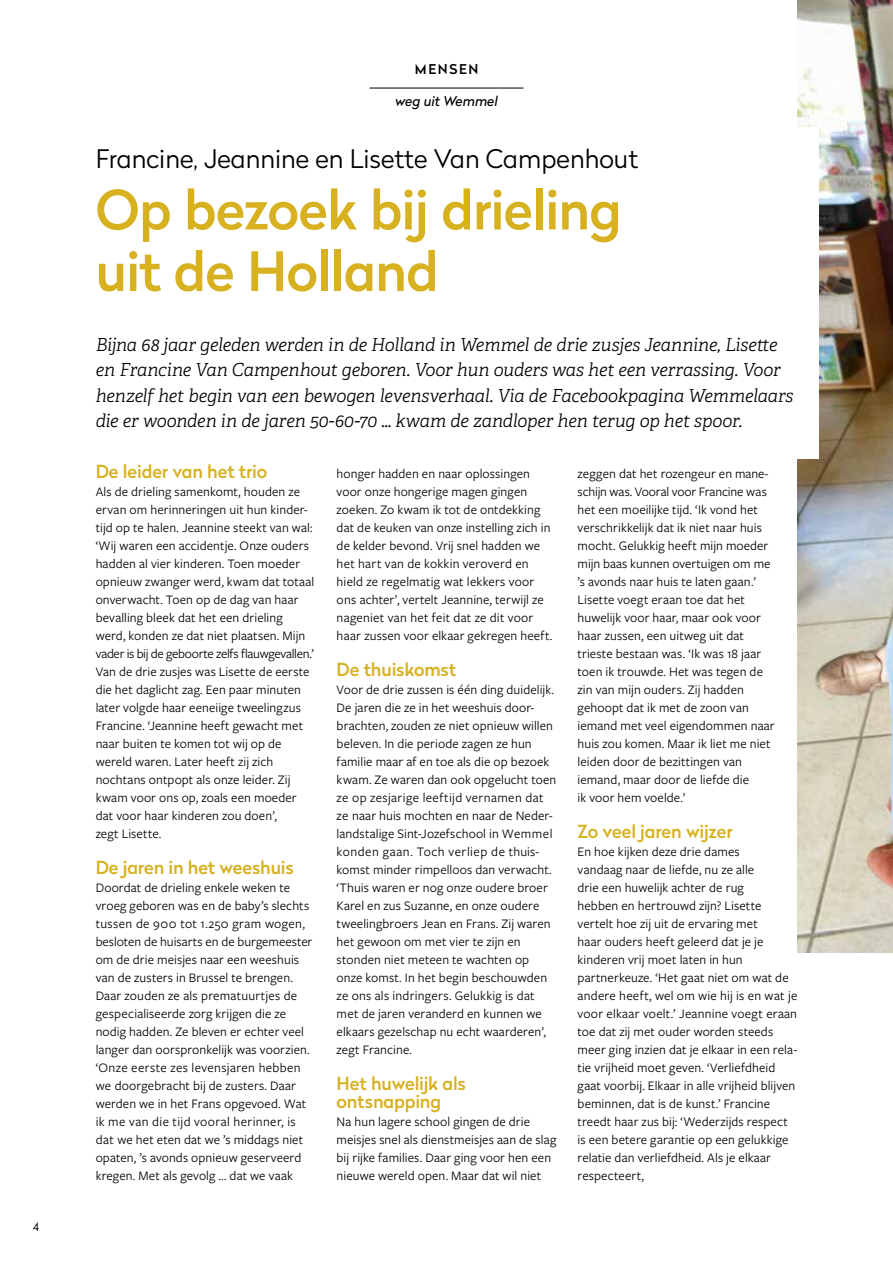
<style>
.page{position:relative;width:893px;height:1263px;background:#fff}
.page>*{position:absolute;margin:0;border:0;box-sizing:border-box;transform-origin:0 0}
.t1{font:500 54px/61.5px "Radikal";letter-spacing:-.015em;color:#d8b121}
.t2{font:300 25.5px "Radikal";color:#000}
.t3{font:italic 300 18px/25.5px "Adelle";letter-spacing:-.01em;color:#000}
.t4{font:500 18px/18px "Radikal";letter-spacing:-.01em;color:#d8b121}
.t5{font:13.5px/18px "Freight Sans Pro";letter-spacing:.01em;color:#000}
.t6{font:italic 13.5px "Radikal";color:#000}
.t7{font:500 13.5px "Radikal";letter-spacing:.12em;color:#000}
.t8{font:300 12px "Radikal";color:#000}
</style>
<div class="page">
<hr style="left:369px;top:88px;width:154px;height:1px;background:#000">
<img style="left:797px;top:0;width:96px;height:952px">
<div style="left:96px;top:128px;width:723px;height:331px;background:#fff"></div>
<p class="t8" style="left:33px;top:1218px;width:8px">4</p>
<p class="t7" style="left:415px;top:59px;width:65px">MENSEN</p>
<p class="t6" style="left:395px;top:92px;width:104px">weg uit Wemmel</p>
<h2 class="t2" style="left:96px;top:141px;width:544px">Francine, Jeannine en Lisette Van Campenhout</h2>
<h1 class="t1" style="left:96px;top:178px;width:528px">Op bezoek bij drieling uit de Holland</h1>
<p class="t3" style="left:96px;top:332px;width:699px">Bijna 68 jaar geleden werden in de Holland in Wemmel de drie zusjes Jeannine, Lisette en Francine Van Campenhout geboren. Voor hun ouders was het een verrassing. Voor henzelf het begin van een bewogen levensverhaal. Via de Facebookpagina Wemmelaars die er woonden in de jaren 50-60-70 … kwam de zandloper hen terug op het spoor.</p>
<h3 class="t4" style="left:96px;top:462px;width:173px">De leider van het trio</h3>
<p class="t5" style="left:96px;top:482px;width:220px">Als de drieling samenkomt, houden ze ervan om herinneringen uit hun kinder&shy;tijd op te halen. Jeannine steekt van wal: ‘Wij waren een accidentje. Onze ouders hadden al vier kinderen. Toen moeder opnieuw zwanger werd, kwam dat totaal onverwacht. Toen op de dag van haar bevalling bleek dat het een drieling werd, konden ze dat niet plaatsen. Mijn vader is bij de geboorte zelfs flauwgevallen.’ Van de drie zusjes was Lisette de eerste die het daglicht zag. Een paar minuten later volgde haar eeneiige tweelingzus Francine. ‘Jeannine heeft gewacht met naar buiten te komen tot wij op de wereld waren. Later heeft zij zich nochtans ontpopt als onze leider. Zij kwam voor ons op, zoals een moeder dat voor haar kinderen zou doen’,<br>zegt Lisette.</p>
<h3 class="t4" style="left:96px;top:858px;width:200px">De jaren in het weeshuis</h3>
<p class="t5" style="left:96px;top:878px;width:218px">Doordat de drieling enkele weken te vroeg geboren was en de baby’s slechts tussen de 900 tot 1.250 gram wogen, besloten de huisarts en de burgemeester om de drie meisjes naar een weeshuis van de zusters in Brussel te brengen.<br>Daar zouden ze als prematuurtjes de gespecialiseerde zorg krijgen die ze nodig hadden. Ze bleven er echter veel langer dan oorspronkelijk was voorzien. ‘Onze eerste zes levensjaren hebben we doorgebracht bij de zusters. Daar werden we in het Frans opgevoed. Wat ik me van die tijd vooral herinner, is dat we het eten dat we ’s middags niet opaten, ’s avonds opnieuw geserveerd kregen. Met als gevolg ... dat we vaak</p>
<p class="t5" style="left:337px;top:464px;width:217px">honger hadden en naar oplossingen voor onze hongerige magen gingen zoeken. Zo kwam ik tot de ontdekking dat de keuken van onze instelling zich in de kelder bevond. Vrij snel hadden we het hart van de kokkin veroverd en hield ze regelmatig wat lekkers voor ons achter’, vertelt Jeannine, terwijl ze nageniet van het feit dat ze dit voor haar zussen voor elkaar gekregen heeft.</p>
<h3 class="t4" style="left:337px;top:660px;width:121px">De thuiskomst</h3>
<p class="t5" style="left:337px;top:680px;width:221px">Voor de drie zussen is één ding duidelijk.<br>De jaren die ze in het weeshuis door&shy;brachten, zouden ze niet opnieuw willen beleven. In die periode zagen ze hun familie maar af en toe als die op bezoek kwam. Ze waren dan ook opgelucht toen ze op zesjarige leeftijd vernamen dat ze naar huis mochten en naar de Neder&shy;landstalige Sint-Jozefschool in Wemmel konden gaan. Toch verliep de thuis&shy;komst minder rimpelloos dan verwacht. ‘Thuis waren er nog onze oudere broer Karel en zus Suzanne, en onze oudere tweelingbroers Jean en Frans. Zij waren het gewoon om met vier te zijn en stonden niet meteen te wachten op onze komst. In het begin beschouwden ze ons als indringers. Gelukkig is dat met de jaren veranderd en kunnen we elkaars gezelschap nu echt waarderen’, zegt Francine.</p>
<h3 class="t4" style="left:337px;top:1074px;width:131px">Het huwelijk als ontsnapping</h3>
<p class="t5" style="left:337px;top:1112px;width:221px">Na hun lagere school gingen de drie meisjes snel als dienstmeisjes aan de slag bij rijke families. Daar ging voor hen een nieuwe wereld open. Maar dat wil niet</p>
<p class="t5" style="left:578px;top:464px;width:199px">zeggen dat het rozengeur en mane&shy;schijn was. Vooral voor Francine was het een moeilijke tijd. ‘Ik vond het verschrikkelijk dat ik niet naar huis mocht. Gelukkig heeft mijn moeder mijn baas kunnen overtuigen om me ’s avonds naar huis te laten gaan.’<br>Lisette voegt eraan toe dat het huwelijk voor haar, maar ook voor haar zussen, een uitweg uit dat trieste bestaan was. ‘Ik was 18 jaar toen ik trouwde. Het was tegen de zin van mijn ouders. Zij hadden gehoopt dat ik met de zoon van iemand met veel eigendommen naar huis zou komen. Maar ik liet me niet leiden door de bezittingen van iemand, maar door de liefde die<br>ik voor hem voelde.’</p>
<h3 class="t4" style="left:578px;top:822px;width:157px">Zo veel jaren wijzer</h3>
<p class="t5" style="left:578px;top:842px;width:221px">En hoe kijken deze drie dames<br>vandaag naar de liefde, nu ze alle<br>drie een huwelijk achter de rug<br>hebben en hertrouwd zijn? Lisette vertelt hoe zij uit de ervaring met<br>haar ouders heeft geleerd dat je je kinderen vrij moet laten in hun partnerkeuze. ‘Het gaat niet om wat de andere heeft, wel om wie hij is en wat je voor elkaar voelt.’ Jeannine voegt eraan toe dat zij met ouder worden steeds meer ging inzien dat je elkaar in een rela&shy;tie vrijheid moet geven. ‘Verliefdheid gaat voorbij. Elkaar in alle vrijheid blijven beminnen, dat is de kunst.’ Francine treedt haar zus bij: ‘Wederzijds respect is een betere garantie op een gelukkige relatie dan verliefdheid. Als je elkaar respecteert,</p>
</div>
